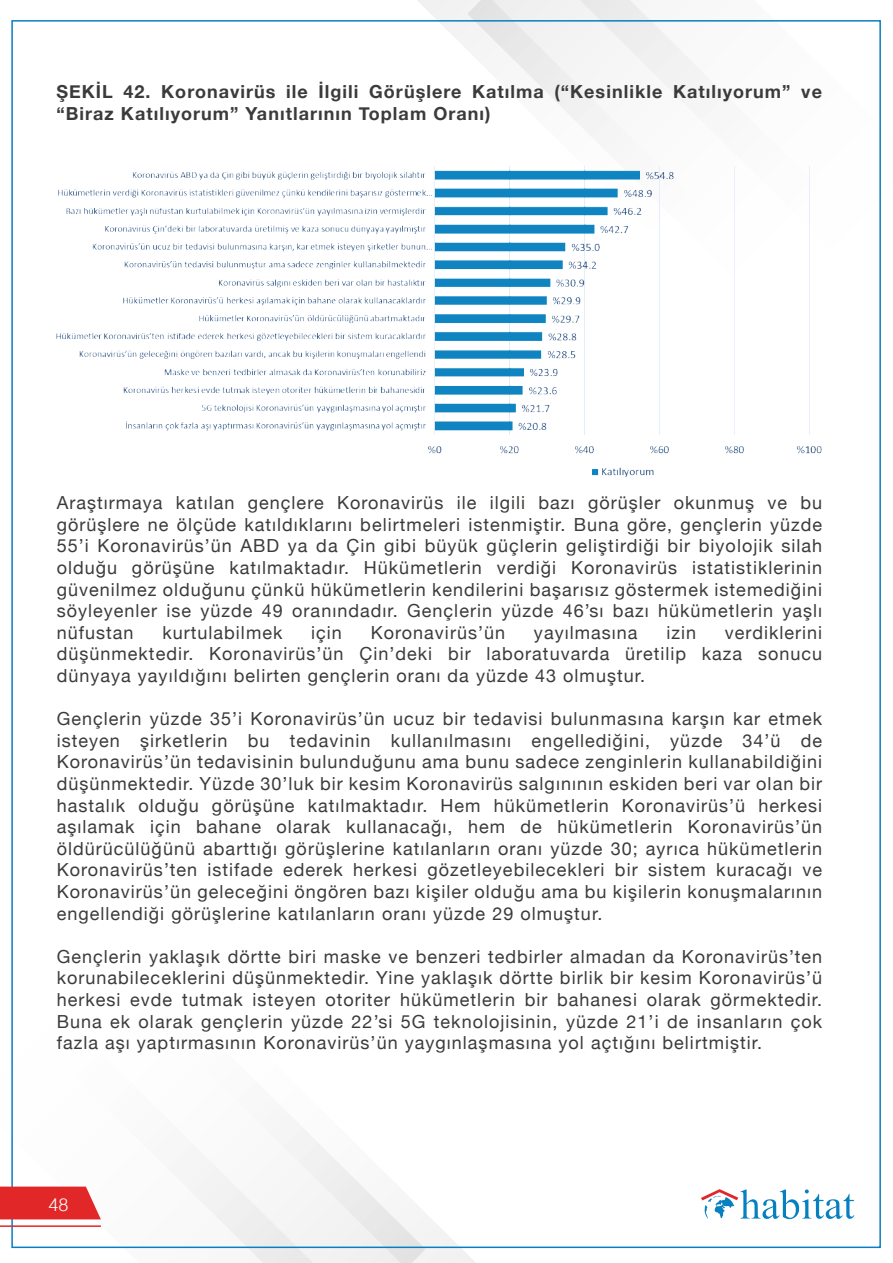
<style>
.page{position:relative;width:893px;height:1263px;background:#fff}
.page>*{position:absolute;margin:0;border:0;box-sizing:border-box;transform-origin:0 0}
.t1{font:18px/21.6px "Helvetica Neue";letter-spacing:.055em;color:#3b3b3a;text-align:justify}
.t2{font:700 18px/21.6px "Helvetica Neue";letter-spacing:.055em;color:#3b3b3a}
.t3{font:300 18px "Helvetica";color:#fff}
</style>
<div class="page">
<svg style="left:417px;top:0;width:47px;height:167px"></svg>
<svg style="left:464px;top:0;width:346px;height:167px"></svg>
<svg style="left:429px;top:1217px;width:66px;height:46px"></svg>
<svg style="left:0;top:1127px;width:429px;height:136px"></svg>
<svg style="left:0;top:1186px;width:101px;height:33px;background:#e43a3b"></svg>
<hr style="left:0;top:1225px;width:101px;height:2px;background:#e22728">
<img style="left:56px;top:167px;width:765px;height:309px">
<svg style="left:701px;top:1189px;width:153px;height:30px"></svg>
<p class="t2" style="left:56px;top:81px;width:767px">ŞEKİL 42. Koronavirüs ile İlgili Görüşlere Katılma (“Kesinlikle Katılıyorum” ve “Biraz Katılıyorum” Yanıtlarının Toplam Oranı)</p>
<p class="t1" style="left:57px;top:493px;width:767px">Araştırmaya katılan gençlere Koronavirüs ile ilgili bazı görüşler okunmuş ve bu görüşlere ne ölçüde katıldıklarını belirtmeleri istenmiştir. Buna göre, gençlerin yüzde 55’i Koronavirüs’ün ABD ya da Çin gibi büyük güçlerin geliştirdiği bir biyolojik silah olduğu görüşüne katılmaktadır. Hükümetlerin verdiği Koronavirüs istatistiklerinin güvenilmez olduğunu çünkü hükümetlerin kendilerini başarısız göstermek istemediğini söyleyenler ise yüzde 49 oranındadır. Gençlerin yüzde 46’sı bazı hükümetlerin yaşlı nüfustan</p>
<p class="t1" style="left:57px;top:623px;width:767px;text-indent:668px">verdiklerini düşünmektedir. Koronavirüs’ün Çin’deki bir laboratuvarda üretilip kaza sonucu dünyaya yayıldığını belirten gençlerin oranı da yüzde 43 olmuştur.</p>
<p class="t1" style="left:57px;top:709px;width:767px">Gençlerin yüzde 35’i Koronavirüs’ün ucuz bir tedavisi bulunmasına karşın kar etmek isteyen şirketlerin bu tedavinin kullanılmasını engellediğini, yüzde 34’ü de Koronavirüs’ün tedavisinin bulunduğunu ama bunu sadece zenginlerin kullanabildiğini düşünmektedir. Yüzde 30’luk bir kesim Koronavirüs salgınının eskiden beri var olan bir hastalık olduğu görüşüne katılmaktadır. Hem hükümetlerin Koronavirüs’ü herkesi aşılamak için bahane olarak kullanacağı, hem de hükümetlerin Koronavirüs’ün öldürücülüğünü abarttığı görüşlerine katılanların oranı yüzde 30; ayrıca hükümetlerin Koronavirüs’ten istifade ederek herkesi gözetleyebilecekleri bir sistem kuracağı ve Koronavirüs’ün geleceğini öngören bazı kişiler olduğu ama bu kişilerin konuşmalarının engellendiği görüşlerine katılanların oranı yüzde 29 olmuştur.</p>
<p class="t1" style="left:57px;top:947px;width:767px">Gençlerin yaklaşık dörtte biri maske ve benzeri tedbirler almadan da Koronavirüs’ten korunabileceklerini düşünmektedir. Yine yaklaşık dörtte birlik bir kesim Koronavirüs’ü herkesi evde tutmak isteyen otoriter hükümetlerin bir bahanesi olarak görmektedir.<br>Buna ek olarak gençlerin yüzde 22’si 5G teknolojisinin, yüzde 21’i de insanların çok fazla aşı yaptırmasının Koronavirüs’ün yaygınlaşmasına yol açtığını belirtmiştir.</p>
<p class="t1" style="left:162px;top:623px;width:122px">kurtulabilmek</p>
<p class="t1" style="left:311px;top:623px;width:32px">için</p>
<p class="t1" style="left:371px;top:623px;width:136px">Koronavirüs’ün</p>
<p class="t1" style="left:534px;top:623px;width:105px">yayılmasına</p>
<p class="t1" style="left:666px;top:623px;width:31px">izin</p>
<p class="t3" style="left:49px;top:1190px;width:22px">48</p>
</div>
